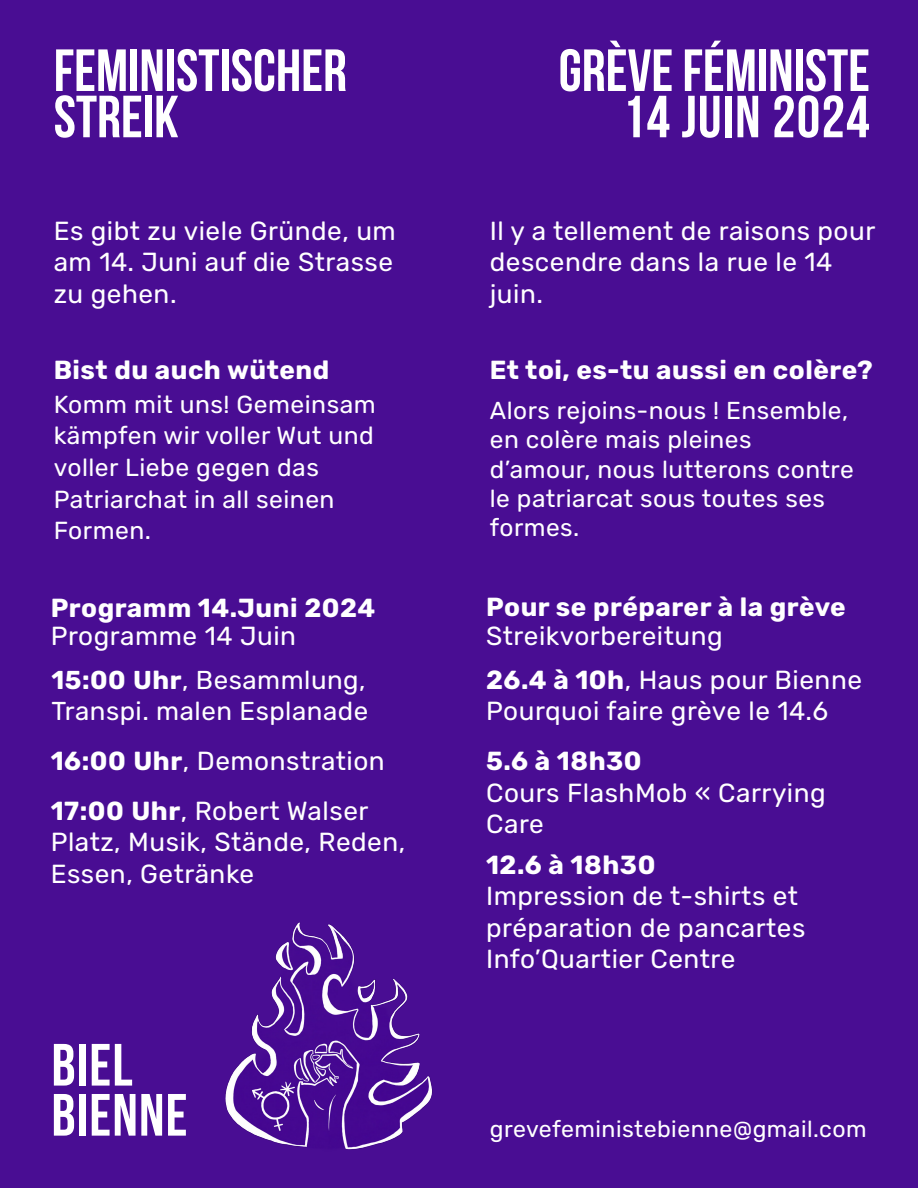
<style>
.page{position:relative;width:918px;height:1188px;background:#490d93}
.page>*{position:absolute;margin:0;border:0;box-sizing:border-box;transform-origin:0 0}
.t1{font:59.55px/50.1px "Bebas Neue";letter-spacing:.02em;color:#fff}
.t2{font:59.4px "Bebas Neue";color:#fff}
.t3{font:59.25px "Bebas Neue";letter-spacing:.02em;color:#fff}
.t4{font:26.1px/31.3px "Rubik";letter-spacing:.02em;color:#fff}
.t5{font:700 26.1px "Rubik";letter-spacing:.02em;color:#fff}
.t6{font:25.8px/31px "Rubik";letter-spacing:.02em;color:#fff}
.t7{font:24.6px/31.7px "Rubik";letter-spacing:.02em;color:#fff}
.t8{font:24.45px/29.4px "Rubik";letter-spacing:.02em;color:#fff}
.t9{font:23.1px "Rubik";letter-spacing:.02em;color:#fff}
.s1{font-weight:700}
</style>
<div class="page">
<img style="left:225px;top:922px;width:208px;height:228px">
<h2 class="t2" style="left:54px;top:38px;width:295px">FEMINISTISCHER</h2>
<h2 class="t2" style="left:559px;top:38px;width:313px">GRÈVE FÉMINISTE</h2>
<h2 class="t2" style="left:54px;top:84px;width:126px">STREIK</h2>
<h3 class="t3" style="left:622px;top:84px;width:249px">14 JUIN 2024</h3>
<p class="t4" style="left:54px;top:216px;width:344px;text-align:justify">Es gibt zu viele Gründe, um am 14. Juni auf die Strasse zu gehen.</p>
<p class="t4" style="left:490px;top:216px;width:387px">Il y a tellement de raisons pour descendre dans la rue le 14 juin.</p>
<p class="t5" style="left:54px;top:354px;width:277px">Bist du auch wütend</p>
<p class="t7" style="left:54px;top:389px;width:324px">Komm mit uns! Gemeinsam kämpfen wir voller Wut und voller Liebe gegen das<br>Patriarchat in all seinen<br>Formen.</p>
<p class="t5" style="left:51px;top:592px;width:326px">Programm 14.Juni 2024</p>
<p class="t4" style="left:51px;top:621px;width:247px">Programme 14 Juin</p>
<p class="t6" style="left:51px;top:666px;width:318px"><span class="s1">15:00 Uhr</span>, Besammlung,<br>Transpi. malen Esplanade</p>
<p class="t4" style="left:51px;top:737px;width:336px;line-height:49.5px"><span class="s1">16:00 Uhr</span>, Demonstration<br><span class="s1">17:00 Uhr</span>, Robert Walser</p>
<p class="t4" style="left:51px;top:827px;width:356px">Platz, Musik, Stände, Reden,<br>Essen, Getränke</p>
<h1 class="t1" style="left:51px;top:1039px;width:138px">BIEL<br>BIENNE</h1>
<p class="t5" style="left:490px;top:354px;width:385px">Et toi, es-tu aussi en colère?</p>
<p class="t8" style="left:490px;top:396px;width:366px">Alors rejoins-nous ! Ensemble, en colère mais pleines d’amour, nous lutterons contre le patriarcat sous toutes ses formes.</p>
<p class="t5" style="left:486px;top:592px;width:361px">Pour se préparer à la grève</p>
<p class="t4" style="left:486px;top:615px;width:377px;line-height:43.2px">Streikvorbereitung<br><span class="s1">26.4 à 10h</span>, Haus pour Bienne</p>
<p class="t4" style="left:486px;top:696px;width:344px">Pourquoi faire grève le 14.6</p>
<p class="t5" style="left:486px;top:746px;width:157px">5.6 à 18h30</p>
<p class="t4" style="left:486px;top:778px;width:341px">Cours FlashMob « Carrying<br>Care</p>
<p class="t5" style="left:486px;top:850px;width:171px">12.6 à 18h30</p>
<p class="t4" style="left:486px;top:881px;width:321px">Impression de t-shirts et préparation de pancartes<br>Info’Quartier Centre</p>
<p class="t9" style="left:490px;top:1116px;width:378px">grevefeministebienne@gmail.com</p>
</div>
